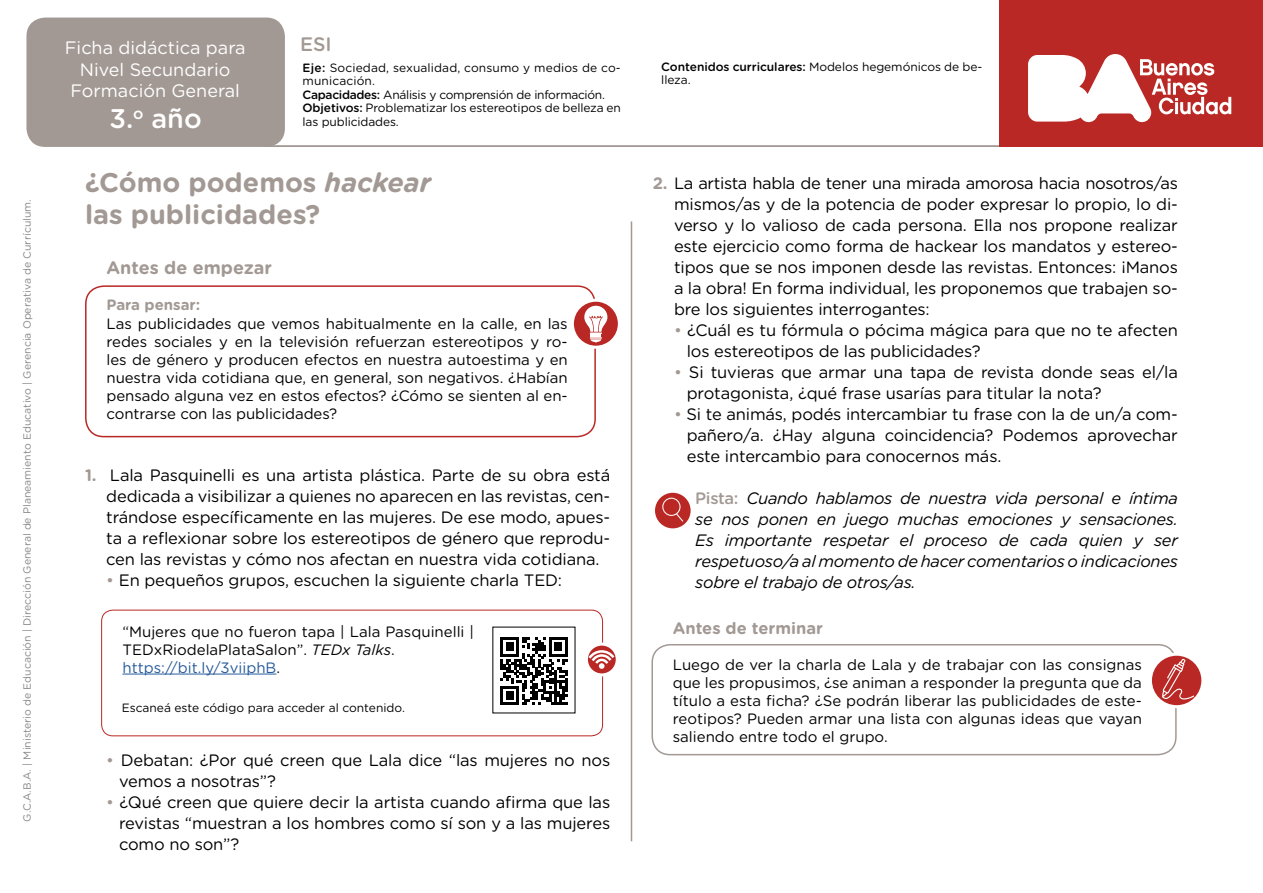
<style>
.page{position:relative;width:1263px;height:893px;background:#fff}
.page>*{position:absolute;margin:0;border:0;box-sizing:border-box;transform-origin:0 0}
.t1{font:700 27px/32.4px "Gotham Rounded";color:#a29994}
.t2{font:500 27px "Gotham Rounded";color:#fff}
.t3{font:500 19.5px "Gotham Rounded";color:#a29994}
.t4{font:18px/21.6px "Gotham Rounded";color:#fff;text-align:center}
.t5{font:700 18px "Gotham Rounded";color:#a29994}
.t6{font:16.5px/21px "Gotham Rounded";letter-spacing:-.01em;color:#000;text-align:justify}
.t7{font:italic 16.5px/21px "Gotham Rounded";letter-spacing:-.02em;color:#000;text-align:justify}
.t8{font:700 16.5px "Gotham Rounded";color:#a29994}
.t9{font:15px/18px "Gotham Rounded";color:#000;text-align:justify}
.t10{font:700 15px "Gotham Rounded";color:#a29994}
.t11{font:12px/13.5px "Gotham Rounded";letter-spacing:-.01em;color:#000}
.t12{font:10.5px "Gotham Rounded";color:#878787}
.s1{font-weight:500}
.s2{font-style:italic}
.s3{font-weight:700;color:#a29994}
.s4{color:#a29994}
.s5{color:#275b9b}
.s6{font-weight:500;font-style:normal;color:#a29994}
</style>
<div class="page">
<div style="left:27px;top:18px;width:257px;height:128px;background:#a29994;border-radius:18px"></div>
<div style="left:26px;top:18px;width:259px;height:129px;border:2px solid #a29994;border-radius:18px"></div>
<hr style="left:264px;top:145px;width:999px;height:2px;background:#a29994">
<div style="left:85px;top:285px;width:511px;height:152px;border:2px solid #b92824;border-radius:18px"></div>
<svg style="left:572px;top:300px;width:47px;height:47px"></svg>
<div style="left:571px;top:299px;width:50px;height:50px;border:3px solid #fff;border-radius:50%"></div>
<svg style="left:584px;top:306px;width:23px;height:37px"></svg>
<hr style="left:631px;top:221px;width:1px;height:620px;background:#a29994">
<div style="left:999px;top:0;width:264px;height:147px;background:#b92824"></div>
<svg style="left:1028px;top:54px;width:203px;height:68px"></svg>
<svg style="left:653px;top:491px;width:39px;height:39px"></svg>
<div style="left:652px;top:490px;width:42px;height:41px;border:3px solid #fff;border-radius:50%"></div>
<svg style="left:662px;top:498px;width:21px;height:24px"></svg>
<div style="left:101px;top:610px;width:502px;height:126px;border:1px solid #b92824;border-radius:11px"></div>
<svg style="left:500px;top:637px;width:67px;height:68px"></svg>
<hr style="left:122px;top:674px;width:154px;height:1px;background:#275b9b">
<svg style="left:586px;top:644px;width:31px;height:31px"></svg>
<div style="left:585px;top:643px;width:34px;height:33px;border:3px solid #fff;border-radius:50%"></div>
<svg style="left:588px;top:650px;width:26px;height:19px"></svg>
<div style="left:651px;top:644px;width:526px;height:111px;border:2px solid #a29994;border-radius:18px"></div>
<svg style="left:1150px;top:654px;width:53px;height:53px"></svg>
<div style="left:1149px;top:653px;width:55px;height:55px;border:3px solid #fff;border-radius:50%"></div>
<svg style="left:1162px;top:659px;width:32px;height:40px"></svg>
<p class="t12" style="left:20px;top:821px;width:624px;rotate:-90deg">G.C.A.B.A. | Ministerio de Educación | Dirección General de Planeamiento Educativo | Gerencia Operativa de Currículum.</p>
<p class="t4" style="left:65px;top:36px;width:182px">Ficha didáctica para<br>Nivel Secundario<br>Formación General</p>
<h1 class="t2" style="left:110px;top:99px;width:94px">3.<sup>o</sup> año</h1>
<p class="t3" style="left:300px;top:30px;width:33px">ESI</p>
<p class="t11" style="left:303px;top:60px;width:320px"><span class="s1">Eje:</span> Sociedad, sexualidad, consumo y medios de co&shy;municación.<br><span class="s1">Capacidades:</span> Análisis y comprensión de información.<br><span class="s1">Objetivos:</span> Problematizar los estereotipos de belleza en las publicidades.</p>
<p class="t11" style="left:661px;top:59px;width:323px"><span class="s1">Contenidos curriculares:</span> Modelos hegemónicos de be&shy;lleza.</p>
<h1 class="t1" style="left:85px;top:165px;width:348px">¿Cómo podemos <span class="s2">hackear </span>las publicidades?</h1>
<p class="t5" style="left:107px;top:255px;width:167px">Antes de empezar</p>
<p class="t10" style="left:107px;top:294px;width:95px">Para pensar:</p>
<p class="t9" style="left:107px;top:313px;width:463px">Las publicidades que vemos habitualmente en la calle, en las redes sociales y en la televisión refuerzan estereotipos y ro&shy;les de género y producen efectos en nuestra autoestima y en nuestra vida cotidiana que, en general, son negativos. ¿Habían pensado alguna vez en estos efectos? ¿Cómo se sienten al en&shy;contrarse con las publicidades?</p>
<p class="t6" style="left:106px;top:464px;width:505px;text-indent:-21px"><span class="s3">1.</span> Lala Pasquinelli es una artista plástica. Parte de su obra está dedicada a visibilizar a quienes no aparecen en las revistas, cen&shy;trándose específicamente en las mujeres. De ese modo, apues&shy;ta a reflexionar sobre los estereotipos de género que reprodu&shy;cen las revistas y cómo nos afectan en nuestra vida cotidiana.</p>
<p class="t6" style="left:106px;top:569px;width:457px"><span class="s4">•</span> En pequeños grupos, escuchen la siguiente charla TED:</p>
<p class="t9" style="left:122px;top:622px;width:353px;text-align:left">“Mujeres que no fueron tapa | Lala Pasquinelli |<br>TEDxRiodelaPlataSalon”. <span class="s2">TEDx Talks</span>. <span class="s5">https://bit.ly/3viiphB</span>.</p>
<p class="t11" style="left:122px;top:700px;width:285px">Escaneá este código para acceder al contenido.</p>
<p class="t6" style="left:119px;top:749px;width:493px;text-indent:-13px"><span class="s4">•</span> Debatan: ¿Por qué creen que Lala dice “las mujeres no nos vemos a nosotras”?</p>
<p class="t6" style="left:119px;top:791px;width:493px;text-indent:-13px"><span class="s4">•</span> ¿Qué creen que quiere decir la artista cuando afirma que las revistas “muestran a los hombres como sí son y a las mujeres como no son”?</p>
<p class="t6" style="left:674px;top:172px;width:505px;text-indent:-21px"><span class="s3">2.</span> La artista habla de tener una mirada amorosa hacia nosotros/as mismos/as y de la potencia de poder expresar lo propio, lo di&shy;verso y lo valioso de cada persona. Ella nos propone realizar este ejercicio como forma de hackear los mandatos y estereo&shy;tipos que se nos imponen desde las revistas. Entonces: ¡Manos a la obra! En forma individual, les proponemos que trabajen so&shy;bre los siguientes interrogantes:</p>
<p class="t6" style="left:687px;top:319px;width:493px;text-indent:-13px"><span class="s4">•</span> ¿Cuál es tu fórmula o pócima mágica para que no te afecten los estereotipos de las publicidades?</p>
<p class="t6" style="left:687px;top:361px;width:493px;text-indent:-13px"><span class="s4">•</span> Si tuvieras que armar una tapa de revista donde seas el/la protagonista, ¿qué frase usarías para titular la nota?</p>
<p class="t6" style="left:687px;top:403px;width:493px;text-indent:-13px"><span class="s4">•</span> Si te animás, podés intercambiar tu frase con la de un/a com&shy;pañero/a. ¿Hay alguna coincidencia? Podemos aprovechar este intercambio para conocernos más.</p>
<p class="t7" style="left:695px;top:487px;width:484px"><span class="s6">Pista:</span> Cuando hablamos de nuestra vida personal e íntima se nos ponen en juego muchas emociones y sensaciones.<br>Es importante respetar el proceso de cada quien y ser respetuoso/a al momento de hacer comentarios o indicaciones sobre el trabajo de otros/as.</p>
<p class="t8" style="left:673px;top:616px;width:152px">Antes de terminar</p>
<p class="t9" style="left:673px;top:655px;width:471px">Luego de ver la charla de Lala y de trabajar con las consignas que les propusimos, ¿se animan a responder la pregunta que da título a esta ficha? ¿Se podrán liberar las publicidades de este&shy;reotipos? Pueden armar una lista con algunas ideas que vayan saliendo entre todo el grupo.</p>
</div>
